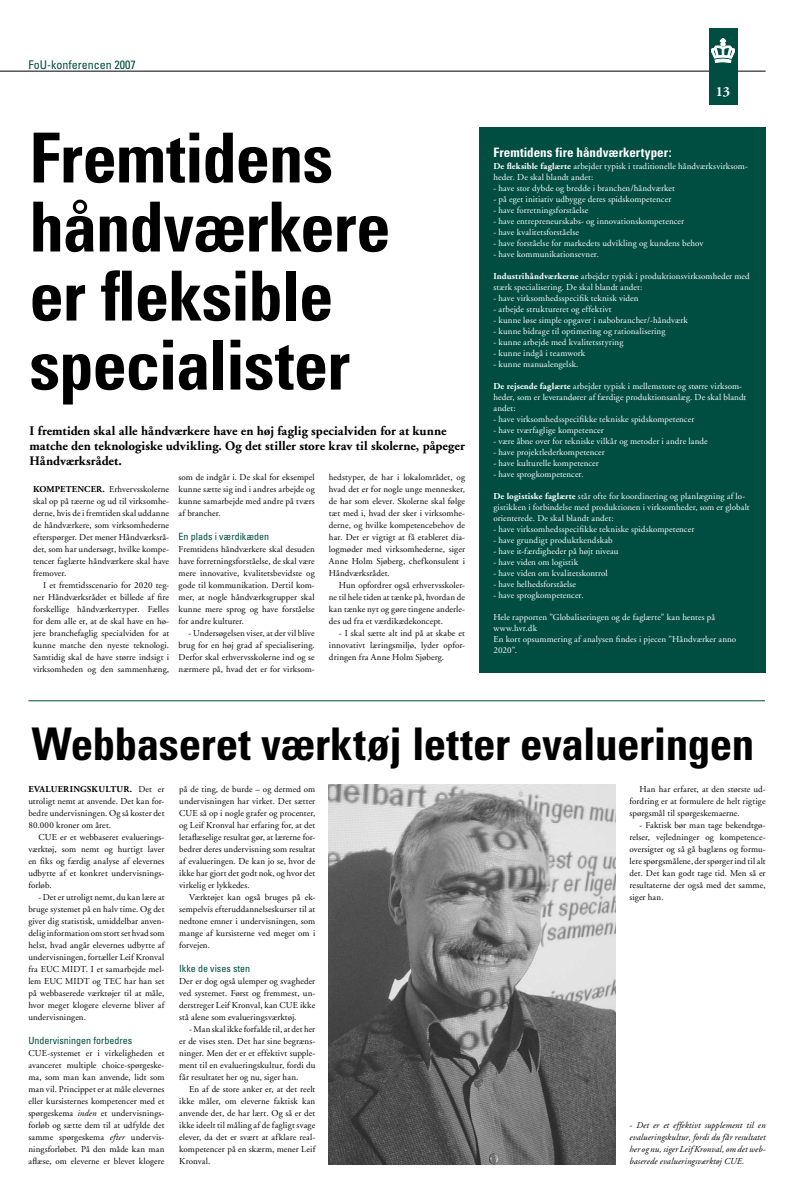
<style>
.page{position:relative;width:794px;height:1191px;background:#fff}
.page>*{position:absolute;margin:0;border:0;box-sizing:border-box;transform-origin:0 0}
.t1{font:700 condensed 69px/69px "Univers";letter-spacing:-.02em;color:#000}
.t2{font:700 condensed 45px "Univers";letter-spacing:-.01em;color:#000}
.t3{font:700 14px "Adobe Garamond";color:#fff}
.t4{font:700 13px/15px "Adobe Garamond";color:#000}
.t5{font:700 condensed 13px "Univers";letter-spacing:.005em;color:#fff}
.t6{font:condensed 12px "Univers";color:#004d41}
.t7{font:condensed 10px "Univers";color:#004d41}
.t8{font:9px/12px "Adobe Garamond";letter-spacing:.01em;color:#000;text-align:justify}
.t9{font:9px/11px "Adobe Garamond";letter-spacing:.01em;color:#fff}
.t10{font:italic 9px/12px "Adobe Garamond";letter-spacing:.01em;color:#000;text-align:justify}
.s1{font-weight:700}
.s2{font-style:italic}
</style>
<div class="page">
<hr style="left:0;top:71px;width:765px;height:1px;background:#000">
<div style="left:709px;top:28px;width:28px;height:77px;background:#004d41"></div>
<svg style="left:711px;top:38px;width:24px;height:25px"></svg>
<img style="left:329px;top:784px;width:286px;height:380px">
<div style="left:479px;top:128px;width:286px;height:545px;background:#004d41"></div>
<hr style="left:28px;top:700px;width:737px;height:1px;background:#004d42">
<h3 class="t6" style="left:28px;top:57px;width:109px">FoU-konferencen 2007</h3>
<h1 class="t1" style="left:29px;top:123px;width:363px">Fremtidens håndværkere er fleksible specialister</h1>
<h3 class="t4" style="left:29px;top:423px;width:437px">I fremtiden skal alle håndværkere have en høj faglig specialviden for at kunne matche den teknologiske udvikling. Og det stiller store krav til skolerne, påpeger<br>Håndværksrådet.</h3>
<p class="t8" style="left:33px;top:483px;width:138px"><span class="s1">KOMPETENCER.</span> Erhvervsskolerne skal op på tæerne og ud til virksomhe&shy;derne, hvis de i fremtiden skal uddanne de håndværkere, som virksomhederne efterspørger. Det mener Håndværksrå&shy;det, som har undersøgt, hvilke kompe&shy;tencer faglærte håndværkere skal have fremover.</p>
<p class="t8" style="left:33px;top:579px;width:138px;text-indent:10px">I et fremtidsscenario for 2020 teg&shy;ner Håndværksrådet et billede af fire forskellige håndværkertyper. Fælles for dem alle er, at de skal have en hø&shy;jere branchefaglig specialviden for at kunne matche den nyeste teknologi.<br>Samtidig skal de have større indsigt i virksomheden og den sammenhæng,</p>
<p class="t8" style="left:179px;top:471px;width:138px">som de indgår i. De skal for eksempel kunne sætte sig ind i andres arbejde og kunne samarbejde med andre på tværs af brancher.</p>
<p class="t7" style="left:179px;top:530px;width:92px">En plads i værdikæden</p>
<p class="t8" style="left:179px;top:543px;width:138px">Fremtidens håndværkere skal desuden have forretningsforståelse, de skal være mere innovative, kvalitetsbevidste og gode til kommunikation. Dertil kom&shy;mer, at nogle håndværksgrupper skal kunne mere sprog og have forståelse for andre kulturer.</p>
<p class="t8" style="left:179px;top:627px;width:138px;text-indent:10px">- Undersøgelsen viser, at der vil blive brug for en høj grad af specialisering.<br>Derfor skal erhvervsskolerne ind og se nærmere på, hvad det er for virksom-</p>
<p class="t8" style="left:329px;top:471px;width:138px">hedstyper, de har i lokalområdet, og hvad det er for nogle unge mennesker, de har som elever. Skolerne skal følge tæt med i, hvad der sker i virksomhe&shy;derne, og hvilke kompetencebehov de har. Det er vigtigt at få etableret dia&shy;logmøder med virksomhederne, siger Anne Holm Sjøberg, chefkonsulent i Håndværksrådet.</p>
<p class="t8" style="left:329px;top:579px;width:138px;text-indent:10px">Hun opfordrer også erhvervsskoler&shy;ne til hele tiden at tænke på, hvordan de kan tænke nyt og gøre tingene anderle&shy;des ud fra et værdikædekoncept.</p>
<p class="t8" style="left:329px;top:627px;width:138px;text-indent:10px">- I skal sætte alt ind på at skabe et innovativt læringsmiljø, lyder opfor&shy;dringen fra Anne Holm Sjøberg.</p>
<h3 class="t3" style="left:716px;top:80px;width:15px">13</h3>
<h3 class="t3" style="left:716px;top:84px;width:15px">13</h3>
<h3 class="t5" style="left:493px;top:145px;width:180px">Fremtidens fire håndværkertyper:</h3>
<p class="t9" style="left:493px;top:161px;width:256px"><span class="s1">De fleksible faglærte</span> arbejder typisk i traditionelle håndværksvirksom&shy;heder. De skal blandt andet:</p>
<p class="t9" style="left:493px;top:183px;width:183px">- have stor dybde og bredde i branchen/håndværket</p>
<p class="t9" style="left:493px;top:194px;width:179px">- på eget initiativ udbygge deres spidskompetencer</p>
<p class="t9" style="left:493px;top:205px;width:97px">- have forretningsforståelse</p>
<p class="t9" style="left:493px;top:216px;width:192px">- have entrepreneurskabs- og innovationskompetencer</p>
<p class="t9" style="left:493px;top:227px;width:87px">- have kvalitetsforståelse</p>
<p class="t9" style="left:493px;top:238px;width:211px">- have forståelse for markedets udvikling og kundens behov</p>
<p class="t9" style="left:493px;top:249px;width:107px">- have kommunikationsevner.</p>
<p class="t9" style="left:493px;top:271px;width:258px"><span class="s1">Industrihåndværkerne</span> arbejder typisk i produktionsvirksomheder med stærk specialisering. De skal blandt andet:</p>
<p class="t9" style="left:493px;top:293px;width:146px">- have virksomhedsspecifik teknisk viden</p>
<p class="t9" style="left:493px;top:304px;width:120px">- arbejde struktureret og effektivt</p>
<p class="t9" style="left:493px;top:315px;width:196px">- kunne løse simple opgaver i nabobrancher/-håndværk</p>
<p class="t9" style="left:493px;top:326px;width:174px">- kunne bidrage til optimering og rationalisering</p>
<p class="t9" style="left:493px;top:337px;width:131px">- kunne arbejde med kvalitetsstyring</p>
<p class="t9" style="left:493px;top:348px;width:93px">- kunne indgå i teamwork</p>
<p class="t9" style="left:493px;top:359px;width:87px">- kunne manualengelsk.</p>
<p class="t9" style="left:493px;top:381px;width:254px"><span class="s1">De rejsende faglærte</span> arbejder typisk i mellemstore og større virksom&shy;heder, som er leverandører af færdige produktionsanlæg. De skal blandt andet:</p>
<p class="t9" style="left:493px;top:414px;width:202px">- have virksomhedsspecifikke tekniske spidskompetencer</p>
<p class="t9" style="left:493px;top:425px;width:112px">- have tværfaglige kompetencer</p>
<p class="t9" style="left:493px;top:436px;width:216px">- være åbne over for tekniske vilkår og metoder i andre lande</p>
<p class="t9" style="left:493px;top:447px;width:113px">- have projektlederkompetencer</p>
<p class="t9" style="left:493px;top:458px;width:107px">- have kulturelle kompetencer</p>
<p class="t9" style="left:493px;top:469px;width:92px">- have sprogkompetencer.</p>
<p class="t9" style="left:493px;top:491px;width:258px"><span class="s1">De logistiske faglærte</span> står ofte for koordinering og planlægning af lo&shy;gistikken i forbindelse med produktionen i virksomheder, som er globalt orienterede. De skal blandt andet:</p>
<p class="t9" style="left:493px;top:524px;width:202px">- have virksomhedsspecifikke tekniske spidskompetencer</p>
<p class="t9" style="left:493px;top:535px;width:121px">- have grundigt produktkendskab</p>
<p class="t9" style="left:493px;top:546px;width:127px">- have it-færdigheder på højt niveau</p>
<p class="t9" style="left:493px;top:557px;width:86px">- have viden om logistik</p>
<p class="t9" style="left:493px;top:568px;width:116px">- have viden om kvalitetskontrol</p>
<p class="t9" style="left:493px;top:579px;width:84px">- have helhedsforståelse</p>
<p class="t9" style="left:493px;top:590px;width:92px">- have sprogkompetencer.</p>
<p class="t9" style="left:493px;top:612px;width:244px">Hele rapporten ”Globaliseringen og de faglærte” kan hentes på www.hvr.dk<br>En kort opsummering af analysen findes i pjecen ”Håndværker anno 2020”.</p>
<h2 class="t2" style="left:32px;top:717px;width:724px">Webbaseret værktøj letter evalueringen</h2>
<p class="t8" style="left:629px;top:783px;width:138px;text-indent:10px">Han har erfaret, at den største ud&shy;fordring er at formulere de helt rigtige spørgsmål til spørgeskemaerne.</p>
<p class="t8" style="left:629px;top:819px;width:138px;text-indent:10px">- Faktisk bør man tage bekendtgø&shy;relser, vejledninger og kompetence&shy;oversigter og så gå baglæns og formu&shy;lere spørgsmålene, der spørger ind til alt det. Det kan godt tage tid. Men så er resultaterne der også med det samme, siger han.</p>
<p class="t8" style="left:179px;top:783px;width:138px">på de ting, de burde – og dermed om undervisningen har virket. Det sætter CUE så op i nogle grafer og procenter, og Leif Kronval har erfaring for, at det letaflæselige resultat gør, at lærerne for&shy;bedrer deres undervisning som resultat af evalueringen. De kan jo se, hvor de ikke har gjort det godt nok, og hvor det virkelig er lykkedes.</p>
<p class="t8" style="left:179px;top:891px;width:138px;text-indent:10px">Værktøjet kan også bruges på ek&shy;sempelvis efteruddannelseskurser til at nedtone emner i undervisningen, som mange af kursisterne ved meget om i forvejen.</p>
<p class="t7" style="left:179px;top:962px;width:73px">Ikke de vises sten</p>
<p class="t8" style="left:179px;top:975px;width:138px">Der er dog også ulemper og svagheder ved systemet. Først og fremmest, un&shy;derstreger Leif Kronval, kan CUE ikke stå alene som evalueringsværktøj.</p>
<p class="t8" style="left:179px;top:1023px;width:138px;text-indent:10px">- Man skal ikke forfalde til, at det her er de vises sten. Det har sine begræns&shy;ninger. Men det er et effektivt supple&shy;ment til en evalueringskultur, fordi du får resultatet her og nu, siger han.</p>
<p class="t8" style="left:179px;top:1083px;width:138px;text-indent:10px">En af de store anker er, at det reelt ikke måler, om eleverne faktisk kan anvende det, de har lært. Og så er det ikke ideelt til måling af de fagligt svage elever, da det er svært at afklare real&shy;kompetencer på en skærm, mener Leif Kronval.</p>
<p class="t8" style="left:28px;top:783px;width:138px"><span class="s1">EVALUERINGSKULTUR.</span> Det er utroligt nemt at anvende. Det kan for&shy;bedre undervisningen. Og så koster det 80.000 kroner om året.</p>
<p class="t8" style="left:28px;top:831px;width:138px;text-indent:10px">CUE er et webbaseret evaluerings&shy;værktøj, som nemt og hurtigt laver en fiks og færdig analyse af elevernes udbytte af et konkret undervisnings&shy;forløb.</p>
<p class="t8" style="left:28px;top:891px;width:138px;text-indent:10px">- Det er utroligt nemt, du kan lære at bruge systemet på en halv time. Og det giver dig statistisk, umiddelbar anven&shy;delig information om stort set hvad som helst, hvad angår elevernes udbytte af undervisningen, fortæller Leif Kronval fra EUC MIDT. I et samarbejde mel&shy;lem EUC MIDT og TEC har han set på webbaserede værktøjer til at måle, hvor meget klogere eleverne bliver af undervisningen.</p>
<p class="t7" style="left:28px;top:1034px;width:105px">Undervisningen forbedres</p>
<p class="t8" style="left:28px;top:1047px;width:138px">CUE-systemet er i virkeligheden et avanceret multiple choice-spørgeske&shy;ma, som man kan anvende, lidt som man vil. Princippet er at måle elevernes eller kursisternes kompetencer med et spørgeskema <span class="s2">inden</span> et undervisnings&shy;forløb og sætte dem til at udfylde det samme spørgeskema <span class="s2">efter</span> undervis&shy;ningsforløbet. På den måde kan man aflæse, om eleverne er blevet klogere</p>
<p class="t10" style="left:629px;top:1119px;width:138px">- Det er et effektivt supplement til en evalueringskultur, fordi du får resultatet her og nu, siger Leif Kronval, om det web&shy;baserede evalueringsværktøj CUE.</p>
</div>
